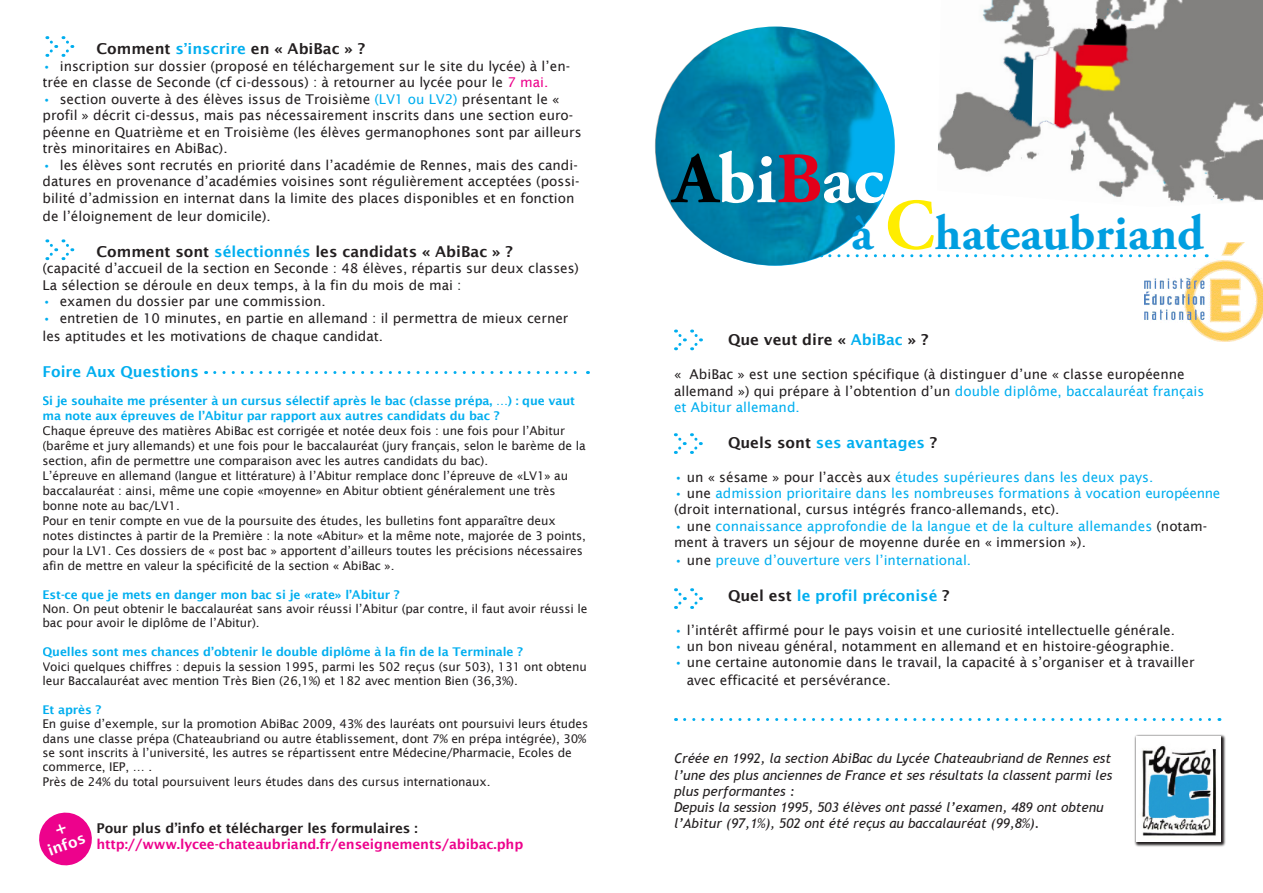
<style>
.page{position:relative;width:1263px;height:893px;background:#fff}
.page>*{position:absolute;margin:0;border:0;box-sizing:border-box;transform-origin:0 0}
.t1{font:700 72px "Adobe Garamond Pro";color:#fff}
.t2{font:700 49.5px "Adobe Garamond Pro";color:#009ee0}
.t3{font:600 15px "Lucida Sans";color:#231f20}
.t4{font:600 15px "Lucida Sans";color:#00aeef}
.t5{font:600 15px "Lucida Sans";color:#fff}
.t6{font:13.5px/16.5px "Lucida Sans";color:#231f20}
.t7{font:italic 13.5px/16.2px "Trebuchet MS";color:#231f20;text-align:justify}
.t8{font:13.5px/16.2px "Lucida Sans";color:#00aeef}
.t9{font:600 13.5px "Lucida Sans";letter-spacing:-.01em;color:#ed028c}
.t10{font:600 13.5px "Lucida Sans";letter-spacing:-.01em;color:#231f20}
.t11{font:12px/15px "Lucida Sans";letter-spacing:-.01em;color:#231f20}
.t12{font:600 12px/14.4px "Lucida Sans";letter-spacing:-.01em;color:#00aeef}
.s1{color:#00aeef}
.s2{font-weight:600;color:#00aeef}
.s3{color:#ed028c}
.s4{color:#000}
.s5{color:#e2001a}
.s6{font-size:72px;color:#ffed00}
.s7{color:#231f20}
.s8{font-weight:600}
</style>
<div class="page">
<img style="left:1144px;top:243px;width:119px;height:99px">
<img style="left:937px;top:0;width:326px;height:203px">
<svg style="left:215px;top:371px;width:373px;height:3px"></svg>
<svg style="left:830px;top:254px;width:377px;height:3px"></svg>
<svg style="left:684px;top:718px;width:536px;height:3px"></svg>
<svg style="left:673px;top:433px;width:29px;height:21px"></svg>
<svg style="left:674px;top:588px;width:28px;height:21px"></svg>
<svg style="left:674px;top:330px;width:28px;height:21px"></svg>
<img style="left:655px;top:27px;width:239px;height:238px;border-radius:119px">
<svg style="left:1134px;top:734px;width:92px;height:113px"></svg>
<img style="left:1136px;top:737px;width:84px;height:104px">
<svg style="left:45px;top:36px;width:29px;height:21px"></svg>
<svg style="left:45px;top:239px;width:29px;height:22px"></svg>
<svg style="left:39px;top:812px;width:53px;height:54px"></svg>
<p class="t3" style="left:97px;top:40px;width:270px">Comment <span class="s1">s’inscrire</span> en « AbiBac » ?</p>
<p class="t6" style="left:43px;top:57px;width:529px"><span class="s2">•</span> inscription sur dossier (proposé en téléchargement sur le site du lycée) à l’en&shy;trée en classe de Seconde (cf ci-dessous) : à retourner au lycée pour le <span class="s3">7 mai.</span></p>
<p class="t6" style="left:43px;top:90px;width:540px"><span class="s2">•</span> section ouverte à des élèves issus de Troisième <span class="s1">(LV1 ou LV2)</span> présentant le « profil » décrit ci-dessus, mais pas nécessairement inscrits dans une section euro&shy;péenne en Quatrième et en Troisième (les élèves germanophones sont par ailleurs très minoritaires en AbiBac).</p>
<p class="t6" style="left:43px;top:156px;width:538px"><span class="s2">•</span> les élèves sont recrutés en priorité dans l’académie de Rennes, mais des candi&shy;datures en provenance d’académies voisines sont régulièrement acceptées (possi&shy;bilité d’admission en internat dans la limite des places disponibles et en fonction</p>
<p class="t6" style="left:43px;top:207px;width:230px">de l’éloignement de leur domicile).</p>
<p class="t3" style="left:97px;top:243px;width:418px">Comment sont <span class="s1">sélectionnés</span> les candidats « AbiBac » ?</p>
<p class="t6" style="left:43px;top:260px;width:538px">(capacité d’accueil de la section en Seconde : 48 élèves, répartis sur deux classes)</p>
<p class="t6" style="left:43px;top:276px;width:421px">La sélection se déroule en deux temps, à la fin du mois de mai :</p>
<p class="t6" style="left:43px;top:293px;width:285px"><span class="s2">•</span> examen du dossier par une commission.</p>
<p class="t6" style="left:43px;top:309px;width:527px;line-height:18px"><span class="s2">•</span> entretien de 10 minutes, en partie en allemand : il permettra de mieux cerner les aptitudes et les motivations de chaque candidat.</p>
<p class="t4" style="left:43px;top:363px;width:158px">Foire Aux Questions</p>
<p class="t12" style="left:43px;top:394px;width:534px">Si je souhaite me présenter à un cursus sélectif après le bac (classe prépa, …) : que vaut ma note aux épreuves de l’Abitur par rapport aux autres candidats du bac ?</p>
<p class="t11" style="left:43px;top:423px;width:545px">Chaque épreuve des matières AbiBac est corrigée et notée deux fois : une fois pour l’Abitur (barême et jury allemands) et une fois pour le baccalauréat (jury français, selon le barème de la section, afin de permettre une comparaison avec les autres candidats du bac).</p>
<p class="t11" style="left:43px;top:468px;width:527px">L’épreuve en allemand (langue et littérature) à l’Abitur remplace donc l’épreuve de «LV1» au baccalauréat : ainsi, même une copie «moyenne» en Abitur obtient généralement une très bonne note au bac/LV1.</p>
<p class="t11" style="left:43px;top:513px;width:545px">Pour en tenir compte en vue de la poursuite des études, les bulletins font apparaître deux notes distinctes à partir de la Première : la note «Abitur» et la même note, majorée de 3 points, pour la LV1. Ces dossiers de « post bac » apportent d’ailleurs toutes les précisions nécessaires afin de mettre en valeur la spécificité de la section « AbiBac ».</p>
<p class="t12" style="left:43px;top:587px;width:359px">Est-ce que je mets en danger mon bac si je «rate» l’Abitur ?</p>
<p class="t11" style="left:43px;top:601px;width:546px;line-height:14.4px">Non. On peut obtenir le baccalauréat sans avoir réussi l’Abitur (par contre, il faut avoir réussi le bac pour avoir le diplôme de l’Abitur).</p>
<p class="t12" style="left:43px;top:645px;width:482px">Quelles sont mes chances d’obtenir le double diplôme à la fin de la Terminale ?</p>
<p class="t11" style="left:43px;top:659px;width:546px;line-height:14.4px">Voici quelques chiffres : depuis la session 1995, parmi les 502 reçus (sur 503), 131 ont obtenu leur Baccalauréat avec mention Très Bien (26,1%) et 182 avec mention Bien (36,3%).</p>
<p class="t12" style="left:43px;top:702px;width:60px">Et après ?</p>
<p class="t11" style="left:43px;top:717px;width:547px;line-height:14.4px">En guise d’exemple, sur la promotion AbiBac 2009, 43% des lauréats ont poursuivi leurs études dans une classe prépa (Chateaubriand ou autre établissement, dont 7% en prépa intégrée), 30% se sont inscrits à l’université, les autres se répartissent entre Médecine/Pharmacie, Ecoles de commerce, IEP, … .</p>
<p class="t11" style="left:43px;top:774px;width:449px">Près de 24% du total poursuivent leurs études dans des cursus internationaux.</p>
<p class="t10" style="left:97px;top:820px;width:323px">Pour plus d’info et télécharger les formulaires :</p>
<p class="t9" style="left:97px;top:836px;width:428px">http://www.lycee-chateaubriand.fr/enseignements/abibac.php</p>
<p class="t5" style="left:45px;top:843px;width:41px;rotate:-20deg">infos</p>
<p class="t1" style="left:673px;top:137px;width:212px"><span class="s4">A</span>bi<span class="s5">B</span>ac</p>
<p class="t2" style="left:851px;top:204px;width:354px">à <span class="s6">C</span>hateaubriand</p>
<p class="t3" style="left:728px;top:331px;width:202px">Que veut dire « <span class="s1">AbiBac</span> » ?</p>
<p class="t6" style="left:674px;top:366px;width:532px">« AbiBac » est une section spécifique (à distinguer d’une « classe européenne allemand ») qui prépare à l’obtention d’un <span class="s1">double diplôme, baccalauréat français et Abitur allemand.</span></p>
<p class="t4" style="left:728px;top:434px;width:211px"><span class="s7">Quels sont</span> ses avantages <span class="s7">?</span></p>
<p class="t8" style="left:674px;top:469px;width:481px"><span class="s8">•</span> <span class="s7">un « sésame » pour l’accès aux</span> études supérieures dans les deux pays.</p>
<p class="t8" style="left:674px;top:485px;width:548px"><span class="s8">•</span> <span class="s7">une</span> admission prioritaire dans les nombreuses formations à vocation européenne <span class="s7">(droit international, cursus intégrés franco-allemands, etc).</span></p>
<p class="t6" style="left:674px;top:518px;width:535px"><span class="s2">•</span> une <span class="s1">connaissance approfondie de la langue et de la culture allemandes</span> (notam&shy;ment à travers un séjour de moyenne durée en « immersion »).</p>
<p class="t8" style="left:674px;top:552px;width:299px"><span class="s8">•</span> <span class="s7">une</span> preuve d’ouverture vers l’international.</p>
<p class="t4" style="left:728px;top:587px;width:223px"><span class="s7">Quel est</span> le profil préconisé <span class="s7">?</span></p>
<p class="t6" style="left:674px;top:622px;width:503px"><span class="s2">•</span> l’intérêt affirmé pour le pays voisin et une curiosité intellectuelle générale.</p>
<p class="t6" style="left:674px;top:638px;width:502px"><span class="s2">•</span> un bon niveau général, notamment en allemand et en histoire-géographie.</p>
<p class="t6" style="left:687px;top:654px;width:509px;line-height:18px;text-indent:-13px"><span class="s2">•</span> une certaine autonomie dans le travail, la capacité à s’organiser et à travailler avec efficacité et persévérance.</p>
<p class="t7" style="left:674px;top:751px;width:440px">Créée en 1992, la section AbiBac du Lycée Chateaubriand de Rennes est l’une des plus anciennes de France et ses résultats la classent parmi les plus performantes :</p>
<p class="t7" style="left:674px;top:799px;width:431px">Depuis la session 1995, 503 élèves ont passé l’examen, 489 ont obtenu l’Abitur (97,1%), 502 ont été reçus au baccalauréat (99,8%).</p>
</div>
